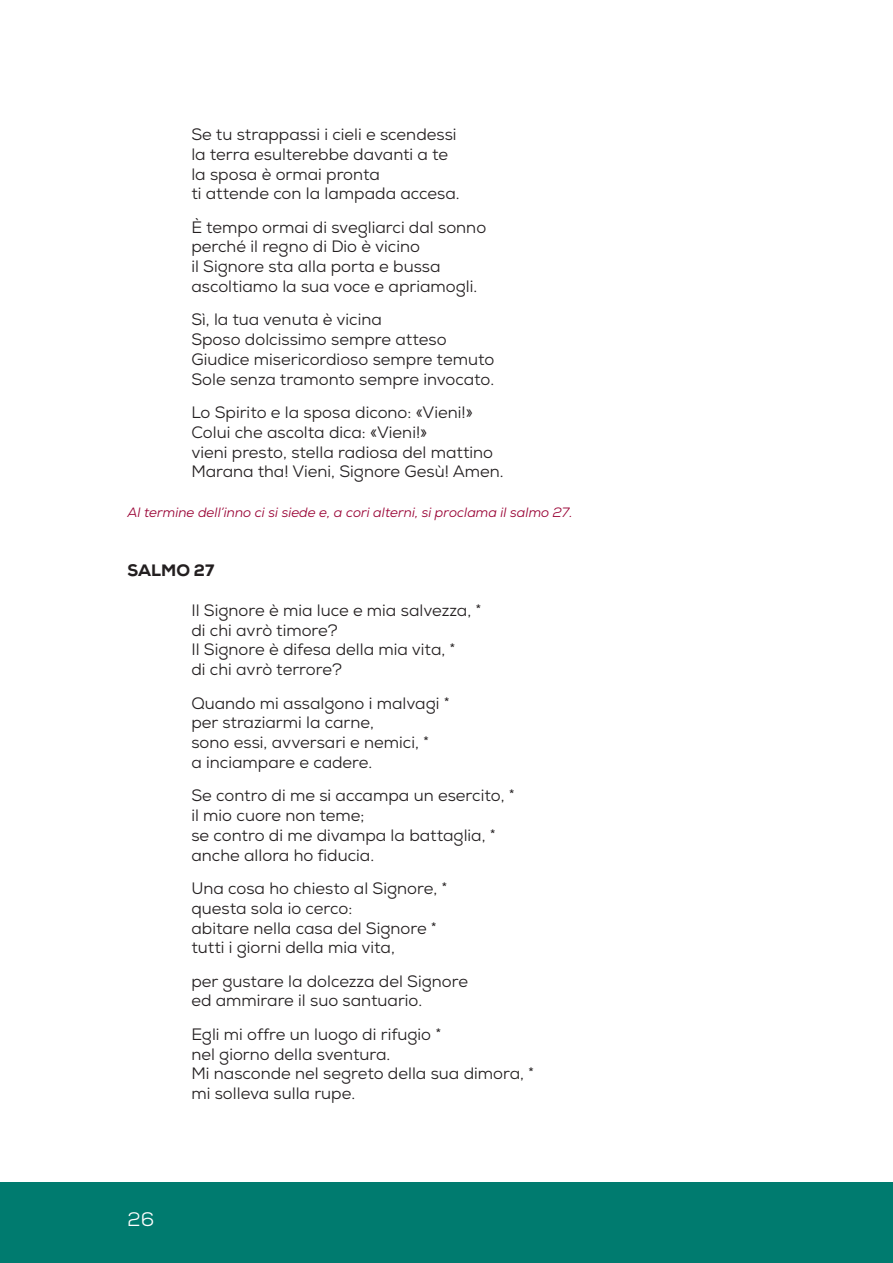
<style>
.page{position:relative;width:893px;height:1263px;background:#fff}
.page>*{position:absolute;margin:0;border:0;box-sizing:border-box;transform-origin:0 0}
.t1{font:19.5px "Nexa";color:#fff}
.Normale{font:16.5px "Nexa";color:#231f20}
.Normale-2{font:800 16.5px "Nexa";color:#231f20}
.Normale-3{font:italic 13.5px "Nexa";color:#903}
</style>
<div class="page">
<div style="left:0;top:1182px;width:893px;height:81px;background:#007b6f"></div>
<p class="Normale" style="left:191px;top:124px;width:267px">Se tu strappassi i cieli e scendessi</p>
<p class="Normale" style="left:191px;top:144px;width:258px">la terra esulterebbe davanti a te</p>
<p class="Normale" style="left:191px;top:163px;width:190px">la sposa è ormai pronta</p>
<p class="Normale" style="left:191px;top:183px;width:270px">ti attende con la lampada accesa.</p>
<p class="Normale" style="left:191px;top:216px;width:296px">È tempo ormai di svegliarci dal sonno</p>
<p class="Normale" style="left:191px;top:236px;width:230px">perché il regno di Dio è vicino</p>
<p class="Normale" style="left:191px;top:256px;width:251px">il Signore sta alla porta e bussa</p>
<p class="Normale" style="left:191px;top:276px;width:287px">ascoltiamo la sua voce e apriamogli.</p>
<p class="Normale" style="left:191px;top:309px;width:192px">Sì, la tua venuta è vicina</p>
<p class="Normale" style="left:191px;top:329px;width:257px">Sposo dolcissimo sempre atteso</p>
<p class="Normale" style="left:191px;top:349px;width:304px">Giudice misericordioso sempre temuto</p>
<p class="Normale" style="left:191px;top:369px;width:304px">Sole senza tramonto sempre invocato.</p>
<p class="Normale" style="left:191px;top:402px;width:283px">Lo Spirito e la sposa dicono: «Vieni!»</p>
<p class="Normale" style="left:191px;top:422px;width:237px">Colui che ascolta dica: «Vieni!»</p>
<p class="Normale" style="left:191px;top:441px;width:303px">vieni presto, stella radiosa del mattino</p>
<p class="Normale" style="left:191px;top:461px;width:314px">Marana tha! Vieni, Signore Gesù! Amen.</p>
<p class="Normale-3" style="left:128px;top:504px;width:446px">Al termine dell’inno ci si siede e, a cori alterni, si proclama il salmo 27.</p>
<p class="Normale-2" style="left:128px;top:560px;width:88px">SALMO 27</p>
<p class="Normale" style="left:191px;top:600px;width:292px">Il Signore è mia luce e mia salvezza, *</p>
<p class="Normale" style="left:191px;top:619px;width:148px">di chi avrò timore?</p>
<p class="Normale" style="left:191px;top:639px;width:266px">Il Signore è difesa della mia vita, *</p>
<p class="Normale" style="left:191px;top:659px;width:152px">di chi avrò terrore?</p>
<p class="Normale" style="left:191px;top:692px;width:260px">Quando mi assalgono i malvagi *</p>
<p class="Normale" style="left:191px;top:712px;width:184px">per straziarmi la carne,</p>
<p class="Normale" style="left:191px;top:732px;width:239px">sono essi, avversari e nemici, *</p>
<p class="Normale" style="left:191px;top:752px;width:182px">a inciampare e cadere.</p>
<p class="Normale" style="left:191px;top:785px;width:325px">Se contro di me si accampa un esercito, *</p>
<p class="Normale" style="left:191px;top:805px;width:175px">il mio cuore non teme;</p>
<p class="Normale" style="left:191px;top:825px;width:306px">se contro di me divampa la battaglia, *</p>
<p class="Normale" style="left:191px;top:844px;width:184px">anche allora ho fiducia.</p>
<p class="Normale" style="left:191px;top:878px;width:258px">Una cosa ho chiesto al Signore, *</p>
<p class="Normale" style="left:191px;top:897px;width:162px">questa sola io cerco:</p>
<p class="Normale" style="left:191px;top:917px;width:247px">abitare nella casa del Signore *</p>
<p class="Normale" style="left:191px;top:937px;width:205px">tutti i giorni della mia vita,</p>
<p class="Normale" style="left:191px;top:970px;width:278px">per gustare la dolcezza del Signore</p>
<p class="Normale" style="left:191px;top:990px;width:232px">ed ammirare il suo santuario.</p>
<p class="Normale" style="left:191px;top:1023px;width:252px">Egli mi offre un luogo di rifugio *</p>
<p class="Normale" style="left:191px;top:1043px;width:201px">nel giorno della sventura.</p>
<p class="Normale" style="left:191px;top:1063px;width:344px">Mi nasconde nel segreto della sua dimora, *</p>
<p class="Normale" style="left:191px;top:1083px;width:165px">mi solleva sulla rupe.</p>
<p class="t1" style="left:128px;top:1207px;width:28px">26</p>
</div>
